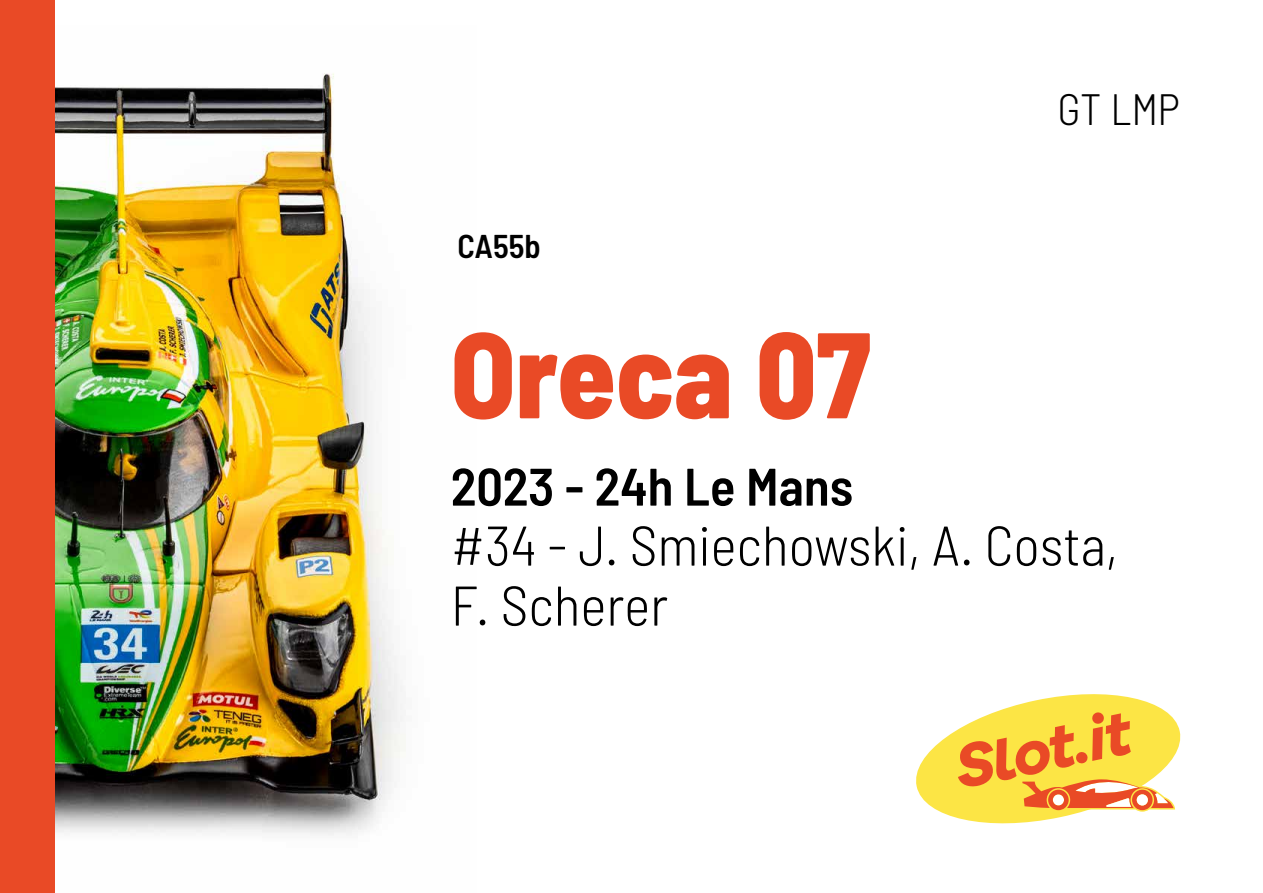
<style>
.page{position:relative;width:1263px;height:893px;background:#fff}
.page>*{position:absolute;margin:0;border:0;box-sizing:border-box;transform-origin:0 0}
.t1{font:800 semi-condensed 121.5px "Barlow";color:#e94a26}
.t2{font:300 semi-condensed 55.8px/60px "Barlow";color:#000}
.t3{font:600 semi-condensed 52.65px "Barlow";color:#000}
.t4{font:300 semi-condensed 43.8px "Barlow";color:#000}
.t5{font:600 semi-condensed 32.85px "Barlow";color:#000}
</style>
<div class="page">
<img style="left:54px;top:26px;width:352px;height:867px">
<div style="left:0;top:0;width:54px;height:893px;background:#e94a26"></div>
<svg style="left:916px;top:694px;width:265px;height:130px"></svg>
<div style="left:1137px;top:794px;width:11px;height:11px;background:#fff;border-radius:50%"></div>
<p class="t5" style="left:457px;top:226px;width:85px">CA55b</p>
<h1 class="t1" style="left:451px;top:299px;width:422px">Oreca 07</h1>
<p class="t4" style="left:1057px;top:82px;width:124px">GT LMP</p>
<p class="t3" style="left:451px;top:454px;width:404px">2023 - 24h Le Mans</p>
<p class="t2" style="left:451px;top:514px;width:668px">#34 - J. Smiechowski, A. Costa,<br>F. Scherer</p>
</div>
